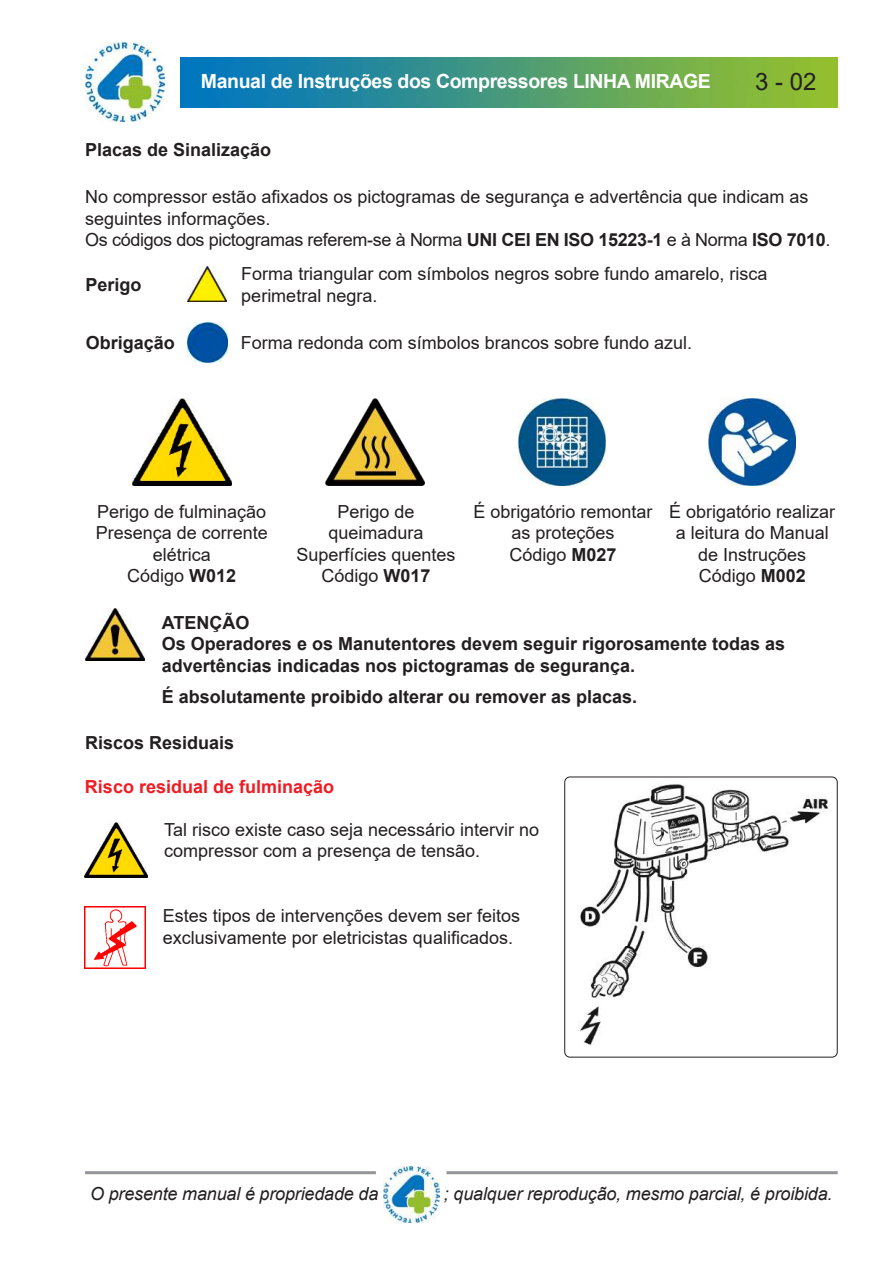
<style>
.page{position:relative;width:893px;height:1263px;background:#fff}
.page>*{position:absolute;margin:0;border:0;box-sizing:border-box;transform-origin:0 0}
.t1{font:24px "Arial";color:#231f20}
.t2{font:700 19.5px "Arial";letter-spacing:-.02em;color:#fff}
.t3{font:18px/21.6px "Arial";color:#231f20;text-align:center}
.t4{font:700 18px/21.6px "Arial";color:#231f20}
.t5{font:italic 18px "Arial";letter-spacing:-.01em;color:#231f20}
.t6{font:700 18px "Arial";color:#ee1d23}
.s1{font-weight:700}
</style>
<div class="page">
<img style="left:180px;top:57px;width:658px;height:50px">
<hr style="left:85px;top:1171px;width:291px;height:3px;background:#939598">
<hr style="left:446px;top:1171px;width:392px;height:3px;background:#939598">
<img style="left:383px;top:1166px;width:56px;height:56px">
<img style="left:85px;top:43px;width:79px;height:79px">
<img style="left:132px;top:398px;width:99px;height:87px">
<img style="left:325px;top:399px;width:100px;height:86px">
<img style="left:709px;top:399px;width:87px;height:86px">
<img style="left:518px;top:399px;width:87px;height:86px">
<img style="left:188px;top:322px;width:39px;height:40px">
<img style="left:187px;top:267px;width:40px;height:34px">
<img style="left:85px;top:608px;width:60px;height:52px">
<img style="left:85px;top:823px;width:62px;height:54px">
<img style="left:84px;top:907px;width:62px;height:61px">
<img style="left:578px;top:784px;width:252px;height:261px">
<div style="left:564px;top:776px;width:274px;height:281px;border:1px solid #231f20;border-radius:5px"></div>
<p class="t2" style="left:201px;top:68px;width:512px">Manual de Instruções dos Compressores LINHA MIRAGE</p>
<p class="t4" style="left:85px;top:139px;width:188px">Placas de Sinalização</p>
<h1 class="t1" style="left:755px;top:65px;width:63px">3 - 02</h1>
<p class="t3" style="left:85px;top:186px;width:747px;text-align:left">No compressor estão afixados os pictogramas de segurança e advertência que indicam as seguintes informações.<br>Os códigos dos pictogramas referem-se à Norma <span class="s1">UNI CEI EN ISO 15223-1</span> e à Norma <span class="s1">ISO 7010</span>.</p>
<p class="t4" style="left:85px;top:274px;width:58px">Perigo</p>
<p class="t3" style="left:241px;top:263px;width:528px;text-align:left">Forma triangular com símbolos negros sobre fundo amarelo, risca perimetral negra.</p>
<p class="t4" style="left:86px;top:332px;width:90px">Obrigação</p>
<p class="t3" style="left:241px;top:331px;width:453px">Forma redonda com símbolos brancos sobre fundo azul.</p>
<p class="t3" style="left:96px;top:500px;width:174px">Perigo de fulminação<br>Presença de corrente elétrica<br>Código <span class="s1">W012</span></p>
<p class="t3" style="left:669px;top:500px;width:168px">É obrigatório realizar a leitura do Manual de Instruções<br>Código <span class="s1">M002</span></p>
<p class="t3" style="left:473px;top:500px;width:181px">É obrigatório remontar as proteções<br>Código <span class="s1">M027</span></p>
<p class="t3" style="left:296px;top:500px;width:161px">Perigo de queimadura<br>Superfícies quentes<br>Código <span class="s1">W017</span></p>
<p class="t4" style="left:162px;top:612px;width:625px">ATENÇÃO<br>Os Operadores e os Manutentores devem seguir rigorosamente todas as advertências indicadas nos pictogramas de segurança.</p>
<p class="t4" style="left:162px;top:686px;width:477px">É absolutamente proibido alterar ou remover as placas.</p>
<p class="t4" style="left:85px;top:732px;width:151px">Riscos Residuais</p>
<p class="t6" style="left:85px;top:773px;width:251px">Risco residual de fulminação</p>
<p class="t3" style="left:164px;top:818px;width:377px;text-align:left">Tal risco existe caso seja necessário intervir no compressor com a presença de tensão.</p>
<p class="t3" style="left:163px;top:905px;width:359px;text-align:left">Estes tipos de intervenções devem ser feitos exclusivamente por eletricistas qualificados.</p>
<p class="t5" style="left:90px;top:1182px;width:290px">O presente manual é propriedade da</p>
<p class="t5" style="left:444px;top:1182px;width:390px">; qualquer reprodução, mesmo parcial, é proibida.</p>
</div>
